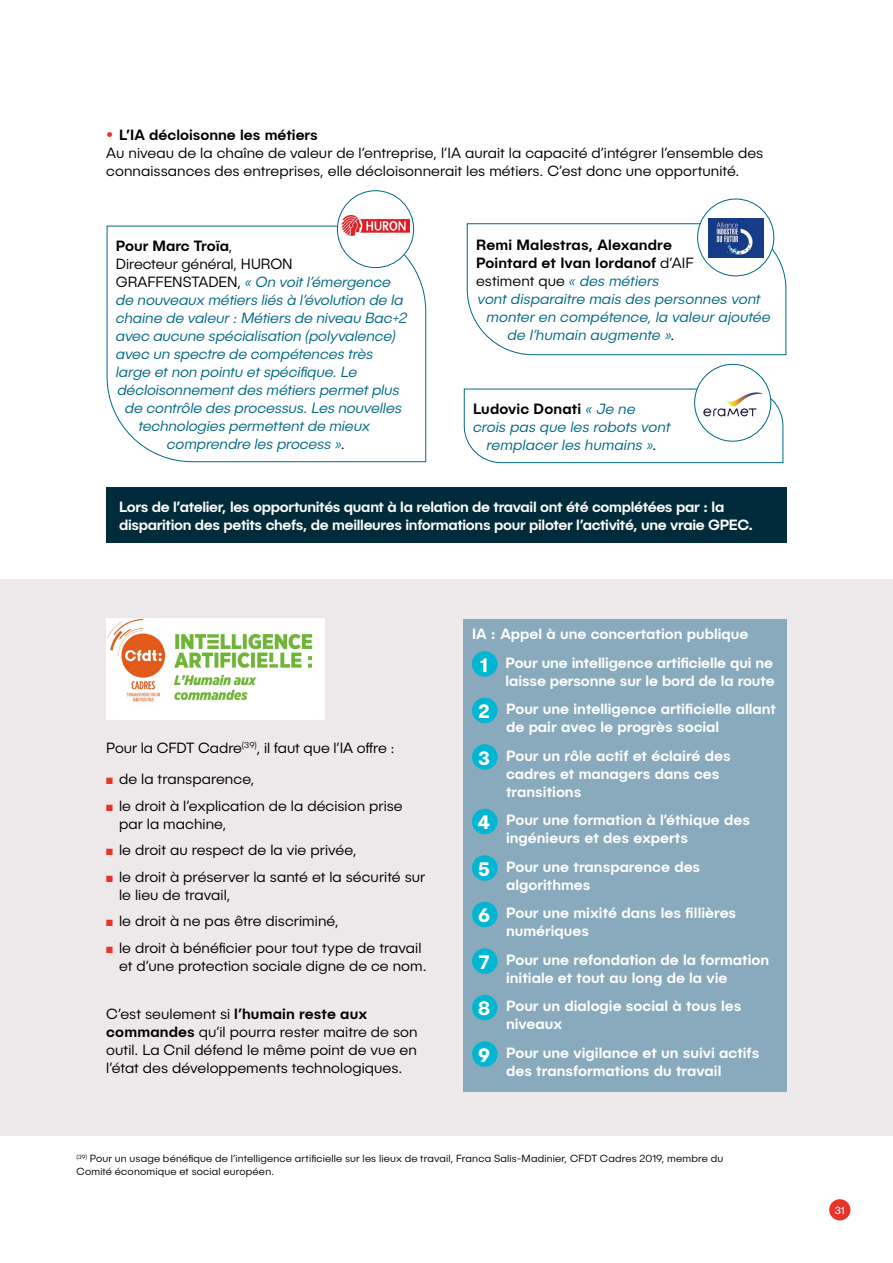
<style>
.page{position:relative;width:893px;height:1263px;background:#fff}
.page>*{position:absolute;margin:0;border:0;box-sizing:border-box;transform-origin:0 0}
.t1{font:300 15px/18px "Publica Sans";letter-spacing:.005em;color:#000}
.t2{font:500 15px/18px "Publica Sans";color:#fff}
.t3{font:italic 300 15px "Publica Sans";letter-spacing:-.005em;color:#006883}
.t4{font:500 15px/18px "Publica Sans";letter-spacing:-.02em;color:#fff}
.t5{font:500 15px "Publica Sans";letter-spacing:.005em;color:#000}
.t6{font:300 10.5px/12.6px "Publica Sans";letter-spacing:.02em;color:#000}
.t7{font:10.5px "Publica Sans";color:#fff}
.s1{font-size:21px;color:#e7332a}
.s2{font-weight:500}
.s3{font-weight:300}
.s4{font-style:normal;color:#000}
.s5{font-style:italic;color:#006883}
.s6{font-weight:300;font-style:italic;color:#006883}
.s7{color:#e7332a}
.s8{font-weight:700;font-size:19.5px}
</style>
<div class="page">
<div style="left:829px;top:1199px;width:21px;height:21px;background:#e7332a;border-radius:50%"></div>
<div style="left:0;top:579px;width:893px;height:556px;background:#ede8ea"></div>
<div style="left:463px;top:619px;width:324px;height:472px;background:#89aabd"></div>
<div style="left:472px;top:651px;width:25px;height:26px;background:#00b6d2;border-radius:50%"></div>
<div style="left:472px;top:698px;width:25px;height:25px;background:#00b6d2;border-radius:50%"></div>
<div style="left:472px;top:744px;width:25px;height:26px;background:#00b6d2;border-radius:50%"></div>
<div style="left:472px;top:809px;width:25px;height:25px;background:#00b6d2;border-radius:50%"></div>
<div style="left:472px;top:855px;width:25px;height:26px;background:#00b6d2;border-radius:50%"></div>
<div style="left:472px;top:902px;width:25px;height:25px;background:#00b6d2;border-radius:50%"></div>
<div style="left:472px;top:948px;width:25px;height:26px;background:#00b6d2;border-radius:50%"></div>
<div style="left:472px;top:995px;width:25px;height:25px;background:#00b6d2;border-radius:50%"></div>
<div style="left:472px;top:1041px;width:25px;height:26px;background:#00b6d2;border-radius:50%"></div>
<img style="left:106px;top:619px;width:218px;height:100px">
<div style="left:106px;top:487px;width:681px;height:56px;background:#002b3a"></div>
<svg style="left:106px;top:225px;width:320px;height:237px"></svg>
<div style="left:337px;top:191px;width:77px;height:77px;background:#fff;border-radius:50%"></div>
<div style="left:337px;top:190px;width:77px;height:78px;border:1px solid #006883;border-radius:50%"></div>
<img style="left:342px;top:215px;width:67px;height:21px">
<svg style="left:466px;top:223px;width:321px;height:132px"></svg>
<div style="left:698px;top:199px;width:76px;height:77px;background:#fff;border-radius:50%"></div>
<div style="left:697px;top:199px;width:77px;height:77px;border:1px solid #006883;border-radius:50%"></div>
<img style="left:708px;top:219px;width:55px;height:39px">
<svg style="left:463px;top:388px;width:321px;height:75px"></svg>
<div style="left:695px;top:364px;width:76px;height:77px;background:#fff;border-radius:50%"></div>
<div style="left:694px;top:364px;width:77px;height:78px;border:1px solid #006883;border-radius:50%"></div>
<img style="left:703px;top:392px;width:60px;height:25px">
<p class="t1" style="left:106px;top:125px;width:658px"><span class="s1">•</span> <span class="s2">L’IA décloisonne les métiers<br></span>Au niveau de la chaîne de valeur de l’entreprise, l’IA aurait la capacité d’intégrer l’ensemble des connaissances des entreprises, elle décloisonnerait les métiers. C’est donc une opportunité.</p>
<p class="t5" style="left:116px;top:236px;width:118px">Pour Marc Troïa<span class="s3">,</span></p>
<p class="t1" style="left:116px;top:254px;width:178px">Directeur général, HURON</p>
<p class="t3" style="left:116px;top:272px;width:276px"><span class="s4">GRAFFENSTADEN,</span> « On voit l’émergence</p>
<p class="t3" style="left:116px;top:290px;width:289px">de nouveaux métiers liés à l’évolution de la</p>
<p class="t3" style="left:116px;top:308px;width:293px">chaine de valeur : Métiers de niveau Bac+2</p>
<p class="t3" style="left:116px;top:326px;width:281px">avec aucune spécialisation (polyvalence)</p>
<p class="t3" style="left:116px;top:344px;width:259px">avec un spectre de compétences très</p>
<p class="t3" style="left:116px;top:362px;width:243px">large et non pointu et spécifique. Le</p>
<p class="t3" style="left:117px;top:380px;width:284px">décloisonnement des métiers permet plus</p>
<p class="t3" style="left:125px;top:398px;width:278px">de contrôle des processus. Les nouvelles</p>
<p class="t3" style="left:138px;top:416px;width:233px">technologies permettent de mieux</p>
<p class="t3" style="left:167px;top:434px;width:179px">comprendre les process »<span class="s4">.</span></p>
<p class="t5" style="left:476px;top:235px;width:197px">Remi Malestras, Alexandre</p>
<p class="t5" style="left:476px;top:253px;width:219px">Pointard et Ivan Iordanof <span class="s3">d’AIF</span></p>
<p class="t1" style="left:476px;top:272px;width:185px">estiment que <span class="s5">« des métiers</span></p>
<p class="t3" style="left:478px;top:290px;width:285px">vont disparaitre mais des personnes vont</p>
<p class="t3" style="left:487px;top:308px;width:285px">monter en compétence, la valeur ajoutée</p>
<p class="t3" style="left:508px;top:326px;width:168px">de l’humain augmente »<span class="s4">.</span></p>
<p class="t5" style="left:473px;top:399px;width:164px">Ludovic Donati <span class="s6">« Je ne</span></p>
<p class="t3" style="left:473px;top:417px;width:199px">crois pas que les robots vont</p>
<p class="t3" style="left:487px;top:435px;width:171px">remplacer les humains »<span class="s4">.</span></p>
<p class="t4" style="left:119px;top:497px;width:636px">Lors de l’atelier, les opportunités quant à la relation de travail ont été complétées par : la disparition des petits chefs, de meilleures informations pour piloter l’activité, une vraie GPEC.</p>
<p class="t1" style="left:106px;top:739px;width:290px">Pour la CFDT Cadre<sup>(39)</sup>, il faut que l’IA offre :</p>
<p class="t1" style="left:106px;top:769px;width:150px"><span class="s7">■</span> de la transparence,</p>
<p class="t1" style="left:119px;top:796px;width:285px;text-indent:-13px"><span class="s7">■</span> le droit à l’explication de la décision prise par la machine,</p>
<p class="t1" style="left:106px;top:840px;width:252px"><span class="s7">■</span> le droit au respect de la vie privée,</p>
<p class="t1" style="left:119px;top:867px;width:308px;text-indent:-13px"><span class="s7">■</span> le droit à préserver la santé et la sécurité sur le lieu de travail,</p>
<p class="t1" style="left:106px;top:911px;width:234px"><span class="s7">■</span> le droit à ne pas être discriminé,</p>
<p class="t1" style="left:119px;top:938px;width:309px;text-indent:-13px"><span class="s7">■</span> le droit à bénéficier pour tout type de travail et d’une protection sociale digne de ce nom.</p>
<p class="t1" style="left:106px;top:1005px;width:313px">C’est seulement si <span class="s2">l’humain reste aux commandes</span> qu’il pourra rester maitre de son outil. La Cnil défend le même point de vue en l’état des développements technologiques.</p>
<p class="t2" style="left:480px;top:619px;width:295px;line-height:28.5px;text-indent:-8px">IA : Appel à une concertation publique<br><span class="s8">1</span> Pour une intelligence artificielle qui ne</p>
<p class="t2" style="left:478px;top:666px;width:299px;line-height:28.5px;text-align:right">laisse personne sur le bord de la route<br><span class="s8">2</span> Pour une intelligence artificielle allant</p>
<p class="t2" style="left:478px;top:712px;width:254px;line-height:28.5px;text-indent:28px">de pair avec le progrès social<br><span class="s8">3</span> Pour un rôle actif et éclairé des</p>
<p class="t2" style="left:506px;top:764px;width:215px">cadres et managers dans ces transitions</p>
<p class="t2" style="left:506px;top:810px;width:246px;text-indent:-29px"><span class="s8">4</span> Pour une formation à l’éthique des ingénieurs et des experts</p>
<p class="t2" style="left:506px;top:857px;width:196px;text-indent:-28px"><span class="s8">5</span> Pour une transparence des algorithmes</p>
<p class="t2" style="left:506px;top:903px;width:232px;text-indent:-28px"><span class="s8">6</span> Pour une mixité dans les fillières numériques</p>
<p class="t2" style="left:506px;top:950px;width:265px;text-indent:-28px"><span class="s8">7</span> Pour une refondation de la formation initiale et tout au long de la vie</p>
<p class="t2" style="left:506px;top:996px;width:237px;text-indent:-28px"><span class="s8">8</span> Pour un dialogie social à tous les niveaux</p>
<p class="t2" style="left:506px;top:1043px;width:255px;text-indent:-28px"><span class="s8">9</span> Pour une vigilance et un suivi actifs des transformations du travail</p>
<p class="t6" style="left:77px;top:1152px;width:648px"><sup>(39)</sup> Pour un usage bénéfique de l’intelligence artificielle sur les lieux de travail, Franca Salis-Madinier, CFDT Cadres 2019, membre du<br>Comité économique et social européen.</p>
<p class="t7" style="left:835px;top:1204px;width:12px">31</p>
</div>
